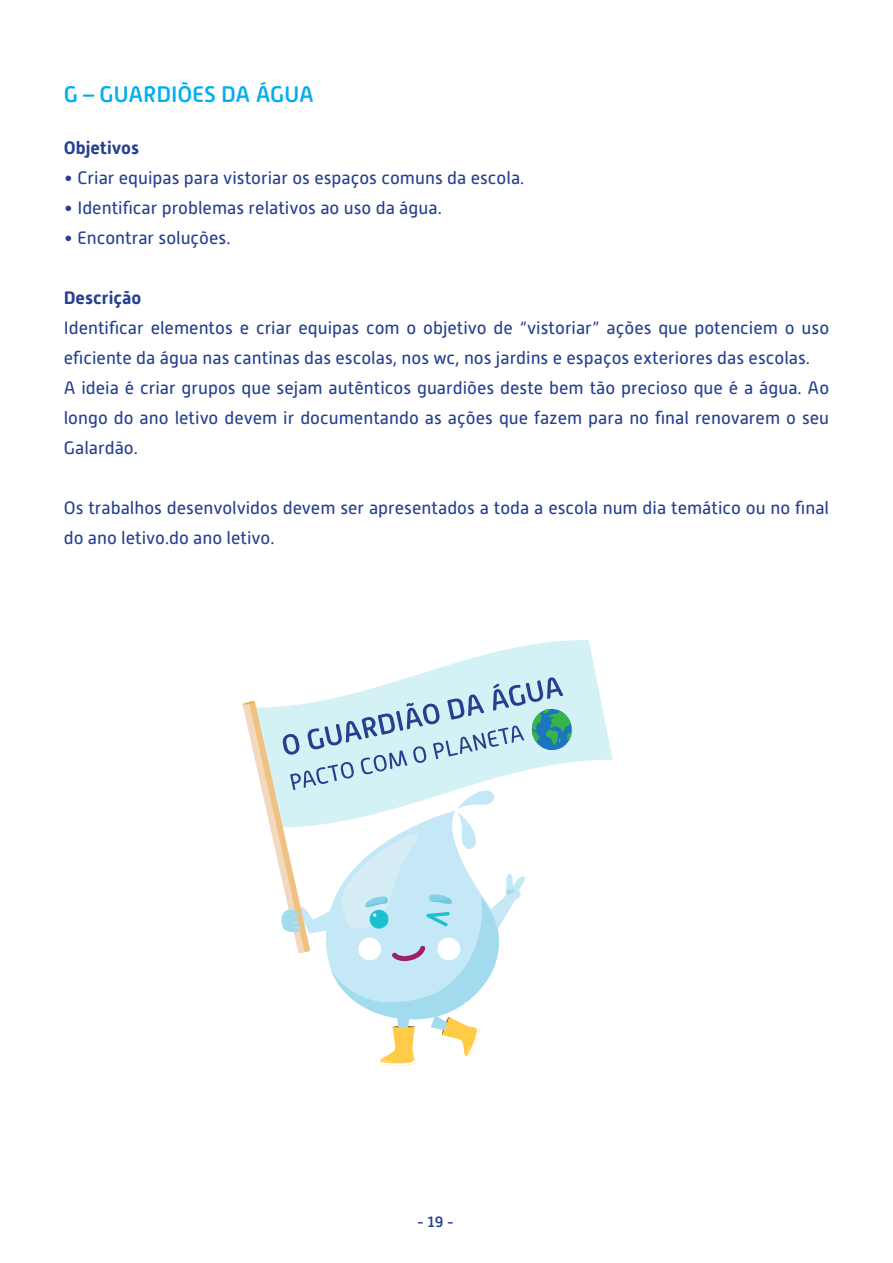
<style>
.page{position:relative;width:893px;height:1263px;background:#fff}
.page>*{position:absolute;margin:0;border:0;box-sizing:border-box;transform-origin:0 0}
.t1{font:500 22.5px "Alwyn New Rounded";color:#00aeef}
.t2{font:18px/30px "Alwyn New Rounded";color:#25408f}
.t3{font:700 18px "Alwyn New Rounded";color:#25408f}
.t4{font:500 15px "Alwyn New Rounded";color:#25408f}
</style>
<div class="page">
<svg style="left:411px;top:640px;width:202px;height:122px;fill:#d4f2f5"></svg>
<svg style="left:242px;top:677px;width:330px;height:388px"></svg>
<p class="t1" style="left:64px;top:82px;width:252px">G – GUARDIÕES DA ÁGUA</p>
<p class="t3" style="left:64px;top:137px;width:77px">Objetivos</p>
<p class="t2" style="left:64px;top:163px;width:462px">• Criar equipas para vistoriar os espaços comuns da escola.</p>
<p class="t2" style="left:64px;top:193px;width:379px">• Identificar problemas relativos ao uso da água.</p>
<p class="t2" style="left:64px;top:223px;width:168px">• Encontrar soluções.</p>
<p class="t3" style="left:64px;top:287px;width:79px">Descrição</p>
<p class="t2" style="left:64px;top:313px;width:767px">Identificar elementos e criar equipas com o objetivo de “vistoriar” ações que potenciem o uso eficiente da água nas cantinas das escolas, nos wc, nos jardins e espaços exteriores das escolas.<br>A ideia é criar grupos que sejam autênticos guardiões deste bem tão precioso que é a água. Ao longo do ano letivo devem ir documentando as ações que fazem para no final renovarem o seu Galardão.</p>
<p class="t2" style="left:64px;top:493px;width:767px">Os trabalhos desenvolvidos devem ser apresentados a toda a escola num dia temático ou no final do ano letivo.do ano letivo.</p>
<p class="t4" style="left:417px;top:1213px;width:39px">- 19 -</p>
</div>
